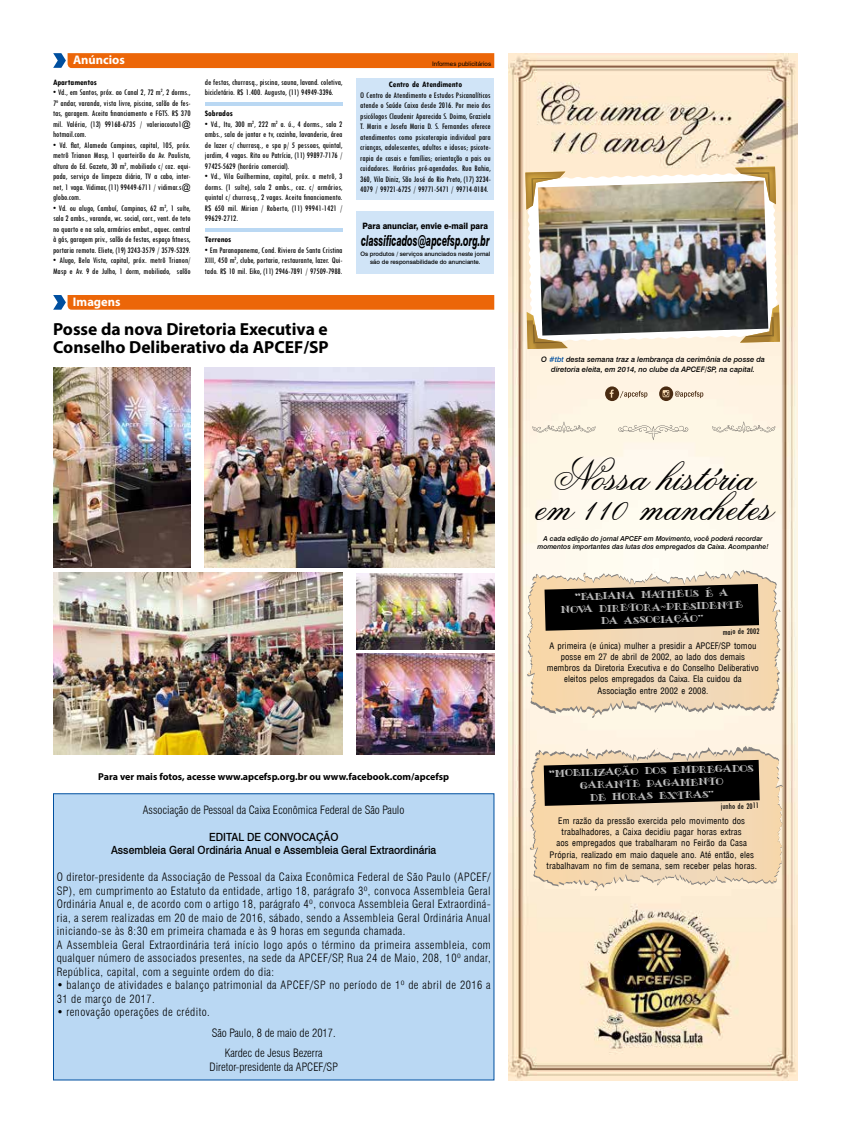
<style>
.page{position:relative;width:851px;height:1134px;background:#fff}
.page>*{position:absolute;margin:0;border:0;box-sizing:border-box;transform-origin:0 0}
.t1{font:46.25px "Flemish Script BT";color:#000}
.t2{font:700 17.5px/18.8px "Myriad Pro";color:#000}
.t3{font:italic 800 15px "Swiss 721 BT";color:#000;scale:.57 1}
.t4{font:700 12.5px "Myriad Pro";color:#fff}
.t5{font:300 condensed 11.25px/13.5px "Swiss 721 BT";letter-spacing:.04em;color:#000}
.t6{font:300 condensed 11.25px/20.6px "Swiss 721 BT";color:#000;text-align:center}
.t7{font:500 11.25px/13.5px "Swiss 721 BT";color:#000;text-align:center;scale:.92 1}
.t8{font:700 10px "Myriad Pro";color:#000}
.t9{font:condensed 8.75px/10.5px "Tw Cen";color:#000;text-align:justify}
.t10{font:condensed 8.75px/11.2px "Helvetica";letter-spacing:.01em;color:#000;text-align:center}
.t11{font:8.75px/12.5px "Galleria Plain";color:#fff;text-align:center}
.t12{font:700 condensed 8.75px "Tw Cen";color:#000}
.t13{font:800 8.75px "Swiss 721 BT";color:#000;scale:.9 1}
.t14{font:italic 500 7.5px/10px "Swiss 721 BT";color:#000;text-align:center}
.t15{font:italic 500 6.88px/8.2px "Swiss 721 BT";color:#000;text-align:center}
.t16{font:6.25px "Arial";color:#000}
.t17{font:500 6px/7.2px "Swiss 721 BT";color:#000;text-align:center}
.s1{color:#004f9f}
</style>
<div class="page">
<img style="left:508px;top:53px;width:289px;height:1027px">
<svg style="left:618px;top:425px;width:70px;height:15px"></svg>
<svg style="left:712px;top:421px;width:63px;height:12px"></svg>
<svg style="left:532px;top:422px;width:63px;height:11px"></svg>
<svg style="left:529px;top:746px;width:253px;height:144px;background:#b7a58c"></svg>
<svg style="left:527px;top:569px;width:253px;height:149px;background:#b8a78f"></svg>
<div style="left:605px;top:386px;width:14px;height:15px;background:#4a2b12;border-radius:50%"></div>
<svg style="left:609px;top:390px;width:4px;height:8px"></svg>
<svg style="left:619px;top:391px;width:28px;height:7px"></svg>
<svg style="left:659px;top:386px;width:14px;height:15px"></svg>
<svg style="left:662px;top:390px;width:41px;height:8px"></svg>
<svg style="left:525px;top:172px;width:254px;height:170px"></svg>
<svg style="left:525px;top:171px;width:40px;height:1px"></svg>
<img style="left:525px;top:172px;width:40px;height:38px">
<img style="left:531px;top:178px;width:28px;height:28px">
<svg style="left:734px;top:166px;width:42px;height:1px"></svg>
<img style="left:734px;top:167px;width:42px;height:37px">
<img style="left:740px;top:172px;width:29px;height:28px">
<svg style="left:526px;top:312px;width:11px;height:37px"></svg>
<img style="left:527px;top:320px;width:40px;height:29px">
<img style="left:533px;top:324px;width:28px;height:19px">
<svg style="left:768px;top:304px;width:12px;height:39px"></svg>
<img style="left:739px;top:312px;width:40px;height:31px">
<img style="left:745px;top:317px;width:28px;height:20px">
<svg style="left:53px;top:53px;width:441px;height:15px;background:#e86910"></svg>
<div style="left:356px;top:212px;width:138px;height:62px;background:#d0e4f7"></div>
<div style="left:356px;top:79px;width:138px;height:121px;background:#d0e4f7"></div>
<hr style="left:205px;top:228px;width:137px;height:3px;background:#bad8f3">
<hr style="left:205px;top:102px;width:137px;height:4px;background:#bad8f3">
<svg style="left:53px;top:295px;width:441px;height:15px;background:#e86a13"></svg>
<img style="left:537px;top:181px;width:231px;height:155px">
<div style="left:53px;top:793px;width:441px;height:287px;background:#bad8f3"></div>
<img style="left:205px;top:367px;width:289px;height:200px">
<img style="left:53px;top:367px;width:138px;height:200px">
<img style="left:53px;top:573px;width:289px;height:182px">
<img style="left:356px;top:654px;width:138px;height:101px">
<img style="left:356px;top:573px;width:138px;height:77px">
<h3 class="t4" style="left:73px;top:52px;width:53px">Anúncios</h3>
<p class="t16" style="left:432px;top:59px;width:61px">Informes publicitários</p>
<p class="t12" style="left:53px;top:77px;width:45px">Apartamentos</p>
<p class="t9" style="left:53px;top:87px;width:139px">• Vd., em Santos, próx. ao Canal 2, 72 m<sup>2</sup>, 2 dorms., 7º andar, varanda, vista livre, piscina, salão de fes&shy;tas, garagem. Aceita financiamento e FGTS. R$ 370 mil. Valéria, (13) 99168-6735 / valeriacouto1@ hotmail.com.</p>
<p class="t9" style="left:53px;top:139px;width:139px">• Vd. flat, Alameda Campinas, capital, 105, próx. metrô Trianon Masp, 1 quarteirão da Av. Paulista, altura do Ed. Gazeta, 30 m<sup>2</sup>, mobiliado c/ coz. equi&shy;pada, serviço de limpeza diária, TV a cabo, inter&shy;net, 1 vaga. Vidimar, (11) 99449-6711 / vidimar.s@ globo.com.</p>
<p class="t9" style="left:53px;top:202px;width:139px">• Vd. ou alugo, Cambuí, Campinas, 62 m<sup>2</sup>, 1 suíte, sala 2 ambs., varanda, wc. social, corr., vent. de teto no quarto e na sala, armários embut., aquec. central à gás, garagem priv., salão de festas, espaço fitness, portaria remota. Eliete, (19) 3243-3579 / 3579-5329.</p>
<p class="t9" style="left:53px;top:255px;width:139px">• Alugo, Bela Vista, capital, próx. metrô Trianon/<br>Masp e Av. 9 de Julho, 1 dorm, mobiliado, salão</p>
<h3 class="t4" style="left:73px;top:293px;width:49px">Imagens</h3>
<p class="t9" style="left:205px;top:76px;width:139px">de festas, churrasq., piscina, sauna, lavand. coletiva, bicicletário. R$ 1.400. Augusto, (11) 94949-3396.</p>
<p class="t12" style="left:205px;top:108px;width:29px">Sobrados</p>
<p class="t9" style="left:205px;top:118px;width:139px">• Vd., Itu, 300 m<sup>2</sup>, 222 m<sup>2</sup> a. ú., 4 dorms., sala 2 ambs., sala de jantar e tv, cozinha, lavanderia, área de lazer c/ churrasq., e spa p/ 5 pessoas, quintal, jardim, 4 vagas. Rita ou Patrícia, (11) 99897-7176 / 97425-5629 (horário comercial).</p>
<p class="t9" style="left:205px;top:171px;width:139px">• Vd., Vila Guilhermina, capital, próx. a metrô, 3 dorms. (1 suíte), sala 2 ambs., coz. c/ armários, quintal c/ churrasq., 2 vagas. Aceita financiamento.<br>R$ 650 mil. Mirian / Roberto, (11) 99941-1421 / 99629-2712.</p>
<p class="t12" style="left:205px;top:234px;width:28px">Terrenos</p>
<p class="t9" style="left:205px;top:244px;width:139px">• Em Paranapanema, Cond. Riviera de Santa Cristina XIII, 450 m<sup>2</sup>, clube, portaria, restaurante, lazer. Qui&shy;tado. R$ 10 mil. Eiko, (11) 2946-7891 / 97509-7988.</p>
<h2 class="t2" style="left:53px;top:319px;width:277px">Posse da nova Diretoria Executiva e<br>Conselho Deliberativo da APCEF/SP</h2>
<p class="t12" style="left:389px;top:79px;width:75px">Centro de Atendimento</p>
<p class="t9" style="left:360px;top:90px;width:132px">O Centro de Atendimento e Estudos Psicanalíticos atende o Saúde Caixa desde 2016. Por meio dos psicólogos Claudenir Aparecida S. Doimo, Graziela T. Marin e Josefa Maria D. S. Fernandes oferece atendimentos como psicoterapia individual para crianças, adolescentes, adultos e idosos; psicote&shy;rapia de casais e famílias; orientação a pais ou cuidadores. Horários pré-agendados. Rua Bahia, 360, Vila Diniz, São José do Rio Preto, (17) 3234- 4079 / 99721-6725 / 99771-5471 / 99714-0184.</p>
<p class="t13" style="left:362px;top:221px;width:141px">Para anunciar, envie e-mail para</p>
<h3 class="t3" style="left:361px;top:231px;width:227px">classificados@apcefsp.org.br</h3>
<p class="t17" style="left:360px;top:251px;width:131px">Os produtos / serviços anunciados neste jornal são de responsabilidade do anunciante.</p>
<p class="t8" style="left:98px;top:770px;width:352px">Para ver mais fotos, acesse www.apcefsp.org.br ou www.facebook.com/apcefsp</p>
<p class="t6" style="left:143px;top:799px;width:263px">Associação de Pessoal da Caixa Econômica Federal de São Paulo</p>
<p class="t7" style="left:111px;top:830px;width:355px">EDITAL DE CONVOCAÇÃO<br>Assembleia Geral Ordinária Anual e Assembleia Geral Extraordinária</p>
<p class="t5" style="left:57px;top:870px;width:435px">O diretor-presidente da Associação de Pessoal da Caixa Econômica Federal de São Paulo (APCEF/ SP), em cumprimento ao Estatuto da entidade, artigo 18, parágrafo 3º, convoca Assembleia Geral Ordinária Anual e, de acordo com o artigo 18, parágrafo 4º, convoca Assembleia Geral Extraordiná&shy;ria, a serem realizadas em 20 de maio de 2016, sábado, sendo a Assembleia Geral Ordinária Anual iniciando-se às 8:30 em primeira chamada e às 9 horas em segunda chamada.<br>A Assembleia Geral Extraordinária terá início logo após o término da primeira assembleia, com qualquer número de associados presentes, na sede da APCEF/SP, Rua 24 de Maio, 208, 10º andar, República, capital, com a seguinte ordem do dia:</p>
<p class="t5" style="left:57px;top:978px;width:435px">• balanço de atividades e balanço patrimonial da APCEF/SP no período de 1º de abril de 2016 a<br>31 de março de 2017.</p>
<p class="t5" style="left:57px;top:1005px;width:155px">• renovação operações de crédito.</p>
<p class="t6" style="left:212px;top:1022px;width:125px">São Paulo, 8 de maio de 2017.<br>Kardec de Jesus Bezerra</p>
<p class="t6" style="left:209px;top:1056px;width:130px">Diretor-presidente da APCEF/SP</p>
<p class="t14" style="left:541px;top:354px;width:225px">O <span class="s1">#tbt</span> desta semana traz a lembrança da cerimônia de posse da diretoria eleita, em 2014, no clube da APCEF/SP, na capital.</p>
<h1 class="t1" style="left:553px;top:446px;width:202px">Nossa história</h1>
<h1 class="t1" style="left:534px;top:477px;width:239px">em 110 manchetes</h1>
<p class="t15" style="left:537px;top:534px;width:233px">A cada edição do jornal APCEF em Movimento, você poderá recordar momentos importantes das lutas dos empregados da Caixa. Acompanhe!</p>
<p class="t11" style="left:560px;top:590px;width:184px;rotate:-1deg">“fabiana matheus é a nova diretora-presidente da associação"</p>
<p class="t9" style="left:722px;top:626px;width:38px;rotate:-1deg">maio de 2002</p>
<p class="t10" style="left:547px;top:640px;width:213px">A primeira (e única) mulher a presidir a APCEF/SP tomou posse em 27 de abril de 2002, ao lado dos demais membros da Diretoria Executiva e do Conselho Deliberativo eleitos pelos empregados da Caixa. Ela cuidou da Associação entre 2002 e 2008.</p>
<p class="t11" style="left:549px;top:767px;width:206px;rotate:-1deg">“Mobilização dos empregados garante pagamento<br>de horas extras"</p>
<p class="t9" style="left:720px;top:801px;width:40px;rotate:-1deg">junho de 2011</p>
<p class="t10" style="left:546px;top:815px;width:212px">Em razão da pressão exercida pelo movimento dos trabalhadores, a Caixa decidiu pagar horas extras<br>aos empregados que trabalharam no Feirão da Casa Própria, realizado em maio daquele ano. Até então, eles trabalhavam no fim de semana, sem receber pelas horas.</p>
</div>
